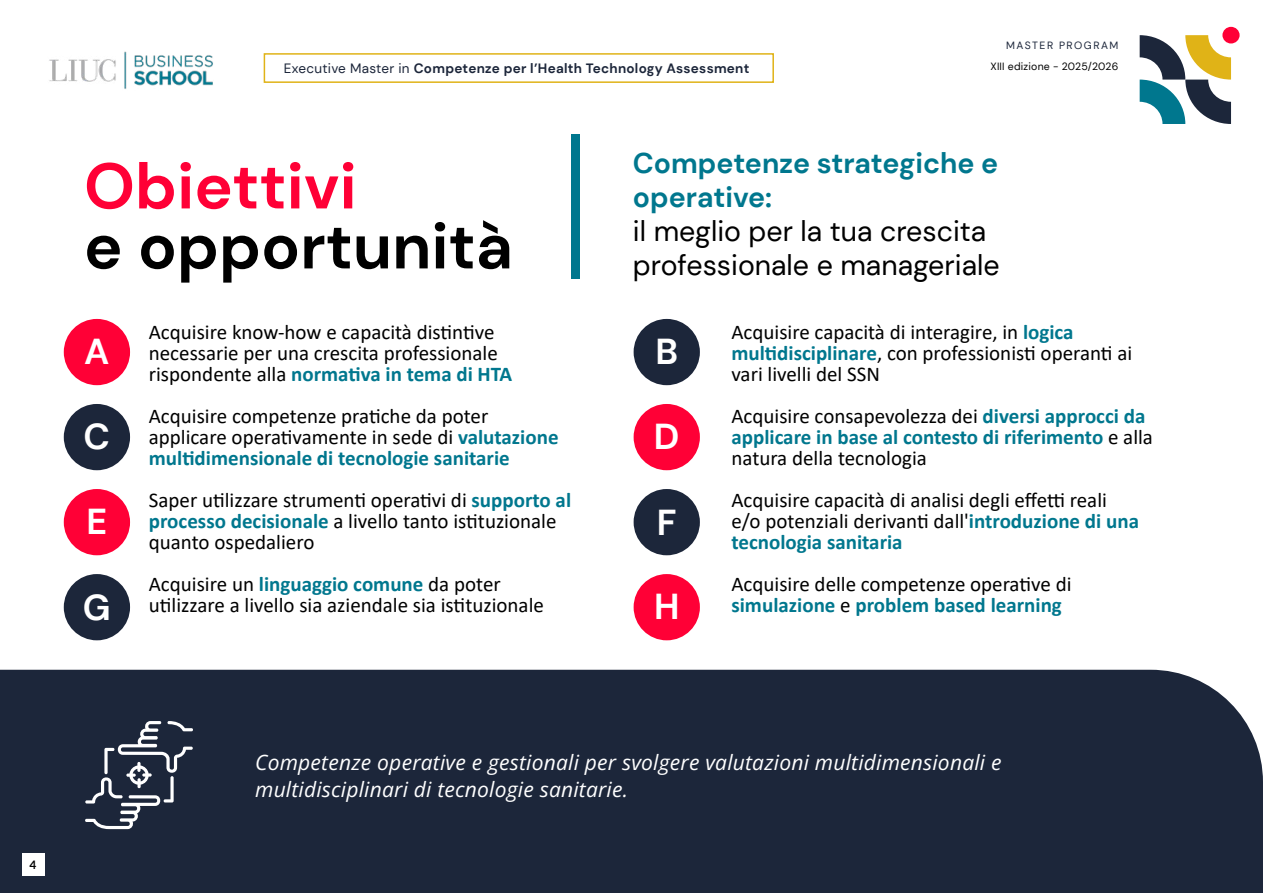
<style>
.page{position:relative;width:1263px;height:893px;background:#fff}
.page>*{position:absolute;margin:0;border:0;box-sizing:border-box;transform-origin:0 0}
.t1{font:700 64.5px "DM Sans";color:#000}
.t2{font:700 64.5px "DM Sans";color:#ff0036}
.t3{font:700 36px "DM Sans";color:#fff}
.t4{font:28.5px/34.2px "DM Sans";color:#000}
.t5{font:700 28.5px/34.2px "DM Sans";color:#00778e}
.t6{font:21px/21px "Calibri";color:#000}
.t7{font:italic 21px/27px "Open Sans";letter-spacing:.01em;color:#fff}
.t8{font:700 21px/21px "Calibri";color:#00778e}
.t9{font:700 13.5px "DM Sans";letter-spacing:.02em;color:#1c263a}
.t10{font:700 11.7px "Lato";color:#000}
.t11{font:10.5px "DM Sans";letter-spacing:.02em;color:#000}
.t12{font:10.5px "DM Sans";letter-spacing:.14em;color:#1c263a}
.s1{font-weight:400}
.s2{font-weight:700;color:#00778e}
.s3{font-weight:400;color:#000}
</style>
<div class="page">
<div style="left:0;top:670px;width:1263px;height:223px;background:#1c263a"></div>
<svg style="left:85px;top:721px;width:109px;height:108px;background:#41495a"></svg>
<div style="left:572px;top:134px;width:8px;height:145px;background:#00778e"></div>
<div style="left:64px;top:319px;width:66px;height:66px;background:#ff0036;border-radius:50%"></div>
<div style="left:22px;top:853px;width:22px;height:22px;background:#fff"></div>
<div style="left:64px;top:404px;width:66px;height:66px;background:#1c263a;border-radius:50%"></div>
<img style="left:49px;top:51px;width:164px;height:38px">
<svg style="left:1140px;top:35px;width:91px;height:89px"></svg>
<div style="left:1222px;top:27px;width:17px;height:16px;background:#ff0036;border-radius:50%"></div>
<div style="left:264px;top:53px;width:510px;height:30px;border:2px solid #e0b317"></div>
<div style="left:64px;top:489px;width:66px;height:66px;background:#ff0036;border-radius:50%"></div>
<div style="left:64px;top:574px;width:66px;height:66px;background:#1c263a;border-radius:50%"></div>
<div style="left:634px;top:404px;width:66px;height:66px;background:#ff0036;border-radius:50%"></div>
<div style="left:634px;top:489px;width:66px;height:66px;background:#1c263a;border-radius:50%"></div>
<div style="left:634px;top:574px;width:66px;height:66px;background:#ff0036;border-radius:50%"></div>
<div style="left:634px;top:319px;width:66px;height:66px;background:#1c263a;border-radius:50%"></div>
<p class="t9" style="left:284px;top:59px;width:467px"><span class="s1">Executive Master in</span> Competenze per l’Health Technology Assessment</p>
<p class="t12" style="left:1006px;top:39px;width:114px">MASTER PROGRAM</p>
<p class="t11" style="left:990px;top:60px;width:129px">XIII edizione - 2025/2026</p>
<h1 class="t2" style="left:84px;top:146px;width:274px">Obiettivi</h1>
<h1 class="t1" style="left:84px;top:206px;width:430px">e opportunità</h1>
<h3 class="t5" style="left:633px;top:146px;width:367px">Competenze strategiche e operative:</h3>
<h3 class="t4" style="left:633px;top:214px;width:368px">il meglio per la tua crescita professionale e manageriale</h3>
<h2 class="t3" style="left:84px;top:329px;width:27px">A</h2>
<h2 class="t3" style="left:84px;top:414px;width:28px">C</h2>
<h2 class="t3" style="left:86px;top:499px;width:22px">E</h2>
<h2 class="t3" style="left:83px;top:584px;width:29px">G</h2>
<p class="t6" style="left:149px;top:321px;width:365px">Acquisire know-how e capacità distintive necessarie per una crescita professionale rispondente alla <span class="s2">normativa in tema di HTA</span></p>
<p class="t6" style="left:149px;top:405px;width:411px">Acquisire competenze pratiche da poter applicare operativamente in sede di <span class="s2">valutazione multidimensionale di tecnologie sanitarie</span></p>
<p class="t6" style="left:149px;top:489px;width:424px">Saper utilizzare strumenti operativi di <span class="s2">supporto al processo decisionale</span> a livello tanto istituzionale quanto ospedaliero</p>
<p class="t6" style="left:149px;top:573px;width:397px">Acquisire un <span class="s2">linguaggio comune</span> da poter utilizzare a livello sia aziendale sia istituzionale</p>
<h2 class="t3" style="left:655px;top:329px;width:24px">B</h2>
<h2 class="t3" style="left:654px;top:414px;width:27px">D</h2>
<h2 class="t3" style="left:657px;top:499px;width:21px">F</h2>
<h2 class="t3" style="left:654px;top:584px;width:27px">H</h2>
<p class="t6" style="left:731px;top:321px;width:402px">Acquisire capacità di interagire, in <span class="s2">logica multidisciplinare</span>, con professionisti operanti ai vari livelli del SSN</p>
<p class="t8" style="left:731px;top:405px;width:423px"><span class="s3">Acquisire consapevolezza dei</span> diversi approcci da applicare in base al contesto di riferimento <span class="s3">e alla natura della tecnologia</span></p>
<p class="t6" style="left:731px;top:489px;width:409px">Acquisire capacità di analisi degli effetti reali e/o potenziali derivanti dall'<span class="s2">introduzione di una tecnologia sanitaria</span></p>
<p class="t6" style="left:731px;top:573px;width:342px">Acquisire delle competenze operative di <span class="s2">simulazione</span> e <span class="s2">problem based learning</span></p>
<p class="t10" style="left:30px;top:858px;width:8px">4</p>
<p class="t7" style="left:255px;top:748px;width:748px">Competenze operative e gestionali per svolgere valutazioni multidimensionali e multidisciplinari di tecnologie sanitarie.</p>
</div>
